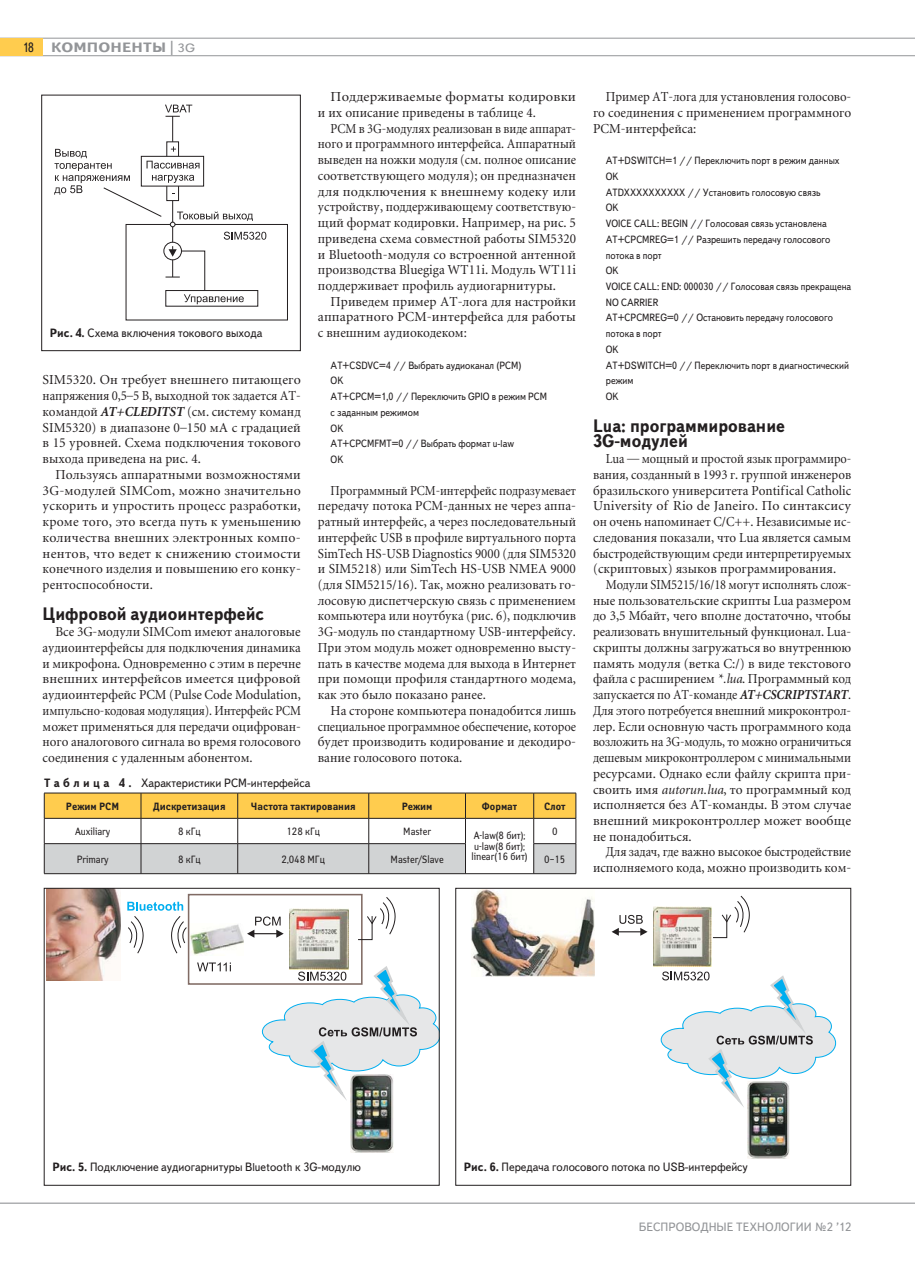
<style>
.page{position:relative;width:915px;height:1263px;background:#fff}
.page>*{position:absolute;margin:0;border:0;box-sizing:border-box;transform-origin:0 0}
.t1{font:700 18px/15.8px "Text Book C";color:#231f20;scale:.94 1}
.t2{font:13.5px/15.8px "Miniature";color:#231f20;text-align:justify;scale:.89 1}
.t3{font:13.5px/15.8px "Miniature";color:#231f20;text-align:justify;scale:.9 1}
.t4{font:13.5px/15.8px "Miniature";color:#231f20;text-align:justify}
.t5{font:13.5px/15.8px "Miniature";color:#231f20;text-align:justify;scale:.96 1}
.t6{font:13.5px/15.8px "Miniature";color:#231f20;text-align:justify;scale:.92 1}
.t7{font:13.5px/15.8px "Miniature";color:#231f20;scale:1.04 1}
.t8{font:700 13.5px "Text Book C";letter-spacing:.01em;color:#939598;scale:1.17 1}
.t9{font:13.5px "Text Book C";color:#231f20;scale:.9 1}
.t10{font:12px "Text Book C";color:#231f20;scale:.95 1}
.t11{font:12px "Text Book C";color:#939598}
.t12{font:10.5px/15.8px "Text Book C";color:#231f20;scale:.9 1}
.t13{font:10.5px/10.5px "Yanus";color:#231f20;scale:.9 1}
.t14{font:700 10.5px "Yanus";color:#231f20;scale:.9 1}
.s1{font-weight:400;font-size:12px}
.s2{font-weight:700}
.s3{font-weight:700;font-style:italic}
.s4{font-style:italic}
</style>
<div class="page">
<hr style="left:0;top:1202px;width:914px;height:2px;background:#939598">
<hr style="left:0;top:38px;width:914px;height:1px;background:#939598">
<hr style="left:0;top:55px;width:914px;height:1px;background:#939598">
<div style="left:0;top:38px;width:43px;height:18px;background:#ffcc4e"></div>
<div style="left:126px;top:224px;width:162px;height:96px;border:1px solid #231f20"></div>
<hr style="left:172px;top:201px;width:1px;height:76px;background:#231f20">
<svg style="left:163px;top:242px;width:19px;height:18px"></svg>
<svg style="left:165px;top:246px;width:79px;height:58px"></svg>
<svg style="left:54px;top:105px;width:212px;height:135px"></svg>
<div style="left:41px;top:95px;width:259px;height:256px;border:1px solid #231f20"></div>
<img style="left:46px;top:890px;width:75px;height:90px">
<div style="left:188px;top:894px;width:174px;height:91px;border:2px solid #806b64"></div>
<img style="left:290px;top:908px;width:59px;height:56px">
<img style="left:190px;top:923px;width:53px;height:32px">
<img style="left:350px;top:1103px;width:43px;height:49px">
<svg style="left:357px;top:896px;width:39px;height:44px"></svg>
<svg style="left:127px;top:902px;width:60px;height:52px"></svg>
<svg style="left:247px;top:916px;width:36px;height:22px"></svg>
<svg style="left:197px;top:962px;width:34px;height:9px"></svg>
<svg style="left:261px;top:964px;width:176px;height:139px"></svg>
<div style="left:44px;top:888px;width:395px;height:298px;border:1px solid #231f20"></div>
<img style="left:747px;top:1110px;width:42px;height:48px">
<svg style="left:660px;top:971px;width:176px;height:139px"></svg>
<img style="left:653px;top:907px;width:58px;height:59px">
<svg style="left:713px;top:895px;width:37px;height:43px"></svg>
<svg style="left:611px;top:915px;width:36px;height:21px"></svg>
<img style="left:471px;top:890px;width:123px;height:87px">
<div style="left:455px;top:888px;width:395px;height:298px;border:1px solid #231f20"></div>
<svg style="left:44px;top:793px;width:532px;height:80px"></svg>
<hr style="left:44px;top:873px;width:532px;height:1px;background:#231f20">
<p class="t9" style="left:22px;top:39px;width:14px">18</p>
<p class="t8" style="left:51px;top:43px;width:125px">КОМПОНЕНТЫ | <span class="s1">3G</span></p>
<p class="t10" style="left:50px;top:326px;width:225px"><span class="s2">Рис. 4.</span> Схема включения токового выхода</p>
<p class="t4" style="left:43px;top:373px;width:259px">SIM5320. Он требует внешнего питающего напряжения 0,5–5 В, выходной ток задается АТ&shy;командой <span class="s3">AT+CLEDITST</span> (см. систему команд SIM5320) в диапазоне 0–150 мА с градацией в 15 уровней. Схема подключения токового выхода приведена на рис. 4.</p>
<p class="t4" style="left:43px;top:468px;width:259px;text-indent:13px">Пользуясь аппаратными возможностями 3G-модулей SIMCom, можно значительно ускорить и упростить процесс разработки, кроме того, это всегда путь к уменьшению количества внешних электронных компо&shy;нентов, что ведет к снижению стоимости конечного изделия и повышению его конку&shy;рентоспособности.</p>
<h1 class="t1" style="left:43px;top:608px;width:237px">Цифровой аудиоинтерфейс</h1>
<p class="t5" style="left:43px;top:625px;width:270px;text-indent:13px">Все 3G-модули SIMCom имеют аналоговые аудиоинтерфейсы для подключения динамика и микрофона. Одновременно с этим в перечне внешних интерфейсов имеется цифровой аудиоинтерфейс PCM (Pulse Code Modulation, импульсно-кодовая модуляция). Интерфейс PCM может применяться для передачи оцифрован&shy;ного аналогового сигнала во время голосового соединения с удаленным абонентом.</p>
<p class="t7" style="left:318px;top:90px;width:250px;text-indent:13px">Поддерживаемые форматы кодировки и их описание приведены в таблице 4.</p>
<p class="t2" style="left:318px;top:122px;width:291px;text-indent:13px">PCM в 3G-модулях реализован в виде аппарат&shy;ного и программного интерфейса. Аппаратный выведен на ножки модуля (см. полное описание соответствующего модуля); он предназначен для подключения к внешнему кодеку или устройству, поддерживающему соответствую&shy;щий формат кодировки. Например, на рис. 5 приведена схема совместной работы SIM5320 и Bluetooth-модуля со встроенной антенной производства Bluegiga WT11i. Модуль WT11i поддерживает профиль аудиогарнитуры.</p>
<p class="t4" style="left:318px;top:295px;width:259px;text-indent:13px">Приведем пример АТ-лога для настройки аппаратного PCM-интерфейса для работы с внешним аудиокодеком:</p>
<p class="t12" style="left:330px;top:357px;width:242px">AT+CSDVC=4 // Выбрать аудиоканал (PCM)<br>OK<br>AT+CPCM=1,0 // Переключить GPIO в режим PCM с заданным режимом<br>OK<br>AT+CPCMFMT=0 // Выбрать формат u-law<br>OK</p>
<p class="t2" style="left:318px;top:483px;width:291px;text-indent:13px">Программный PCM-интерфейс подразумевает передачу потока PCM-данных не через аппа&shy;ратный интерфейс, а через последовательный интерфейс USB в профиле виртуального порта SimTech HS-USB Diagnostics 9000 (для SIM5320 и SIM5218) или SimTech HS-USB NMEA 9000 (для SIM5215/16). Так, можно реализовать го&shy;лосовую диспетчерскую связь с применением компьютера или ноутбука (рис. 6), подключив 3G-модуль по стандартному USB-интерфейсу.<br>При этом модуль может одновременно высту&shy;пать в качестве модема для выхода в Интернет при помощи профиля стандартного модема, как это было показано ранее.</p>
<p class="t5" style="left:318px;top:704px;width:270px;text-indent:13px">На стороне компьютера понадобится лишь специальное программное обеспечение, которое будет производить кодирование и декодиро&shy;вание голосового потока.</p>
<p class="t10" style="left:44px;top:776px;width:282px"><span class="s2">Т а б л и ц а 4 .</span> Характеристики PCM-интерфейса</p>
<p class="t14" style="left:66px;top:800px;width:61px">Режим PCM</p>
<p class="t14" style="left:153px;top:800px;width:82px">Дискретизация</p>
<p class="t14" style="left:251px;top:800px;width:118px">Частота тактирования</p>
<p class="t14" style="left:401px;top:800px;width:36px">Режим</p>
<p class="t14" style="left:482px;top:800px;width:41px">Формат</p>
<p class="t14" style="left:544px;top:800px;width:25px">Слот</p>
<p class="t13" style="left:75px;top:826px;width:41px">Auxiliary</p>
<p class="t13" style="left:178px;top:826px;width:27px">8 кГц</p>
<p class="t13" style="left:286px;top:826px;width:39px">128 кГц</p>
<p class="t13" style="left:403px;top:826px;width:32px">Master</p>
<p class="t13" style="left:552px;top:826px;width:8px">0</p>
<p class="t13" style="left:471px;top:830px;width:64px">A-law(8 бит); u-law(8 бит); linear(16 бит)</p>
<p class="t13" style="left:77px;top:854px;width:37px">Primary</p>
<p class="t13" style="left:178px;top:854px;width:27px">8 кГц</p>
<p class="t13" style="left:281px;top:854px;width:50px">2,048 МГц</p>
<p class="t13" style="left:390px;top:854px;width:60px">Master/Slave</p>
<p class="t13" style="left:544px;top:854px;width:25px">0–15</p>
<p class="t6" style="left:593px;top:90px;width:282px;text-indent:13px">Пример АТ-лога для установления голосово&shy;го соединения с применением программного PCM-интерфейса:</p>
<p class="t12" style="left:605px;top:153px;width:274px">AT+DSWITCH=1 // Переключить порт в режим данных<br>OK<br>ATDXXXXXXXXXX // Установить голосовую связь<br>OK<br>VOICE CALL: BEGIN // Голосовая связь установлена<br>AT+CPCMREG=1 // Разрешить передачу голосового потока в порт<br>OK<br>VOICE CALL: END: 000030 // Голосовая связь прекращена<br>NO CARRIER<br>AT+CPCMREG=0 // Остановить передачу голосового потока в порт<br>OK<br>AT+DSWITCH=0 // Переключить порт в диагностический режим<br>OK</p>
<h1 class="t1" style="left:593px;top:419px;width:206px">Lua: программирование<br>3G-модулей</h1>
<p class="t2" style="left:593px;top:452px;width:291px;text-indent:13px">Lua — мощный и простой язык программиро&shy;вания, созданный в 1993 г. группой инженеров бразильского университета Pontifical Catholic University of Rio de Janeiro. По синтаксису он очень напоминает C/C++. Независимые ис&shy;следования показали, что Lua является самым быстродействующим среди интерпретируемых (скриптовых) языков программирования.</p>
<p class="t3" style="left:593px;top:578px;width:288px;text-indent:13px">Модули SIM5215/16/18 могут исполнять слож&shy;ные пользовательские скрипты Lua размером до 3,5 Мбайт, чего вполне достаточно, чтобы реализовать внушительный функционал. Lua&shy;скрипты должны загружаться во внутреннюю память модуля (ветка C:/) в виде текстового файла с расширением <span class="s4">*.lua</span>. Программный код запускается по АТ-команде <span class="s3">AT+CSCRIPTSTART</span>.<br>Для этого потребуется внешний микроконтрол&shy;лер. Если основную часть программного кода возложить на 3G-модуль, то можно ограничиться дешевым микроконтроллером с минимальными ресурсами. Однако если файлу скрипта при&shy;своить имя <span class="s4">autorun.lua</span>, то программный код исполняется без АТ-команды. В этом случае внешний микроконтроллер может вообще не понадобиться.</p>
<p class="t6" style="left:593px;top:845px;width:282px;text-align:right">Для задач, где важно высокое быстродействие исполняемого кода, можно производить ком-</p>
<p class="t10" style="left:52px;top:1160px;width:326px"><span class="s2">Рис. 5.</span> Подключение аудиогарнитуры Bluetooth к 3G-модулю</p>
<p class="t10" style="left:463px;top:1160px;width:300px"><span class="s2">Рис. 6.</span> Передача голосового потока по USB-интерфейсу</p>
<p class="t11" style="left:638px;top:1220px;width:214px">БЕСПРОВОДНЫЕ ТЕХНОЛОГИИ №2 ’12</p>
</div>
